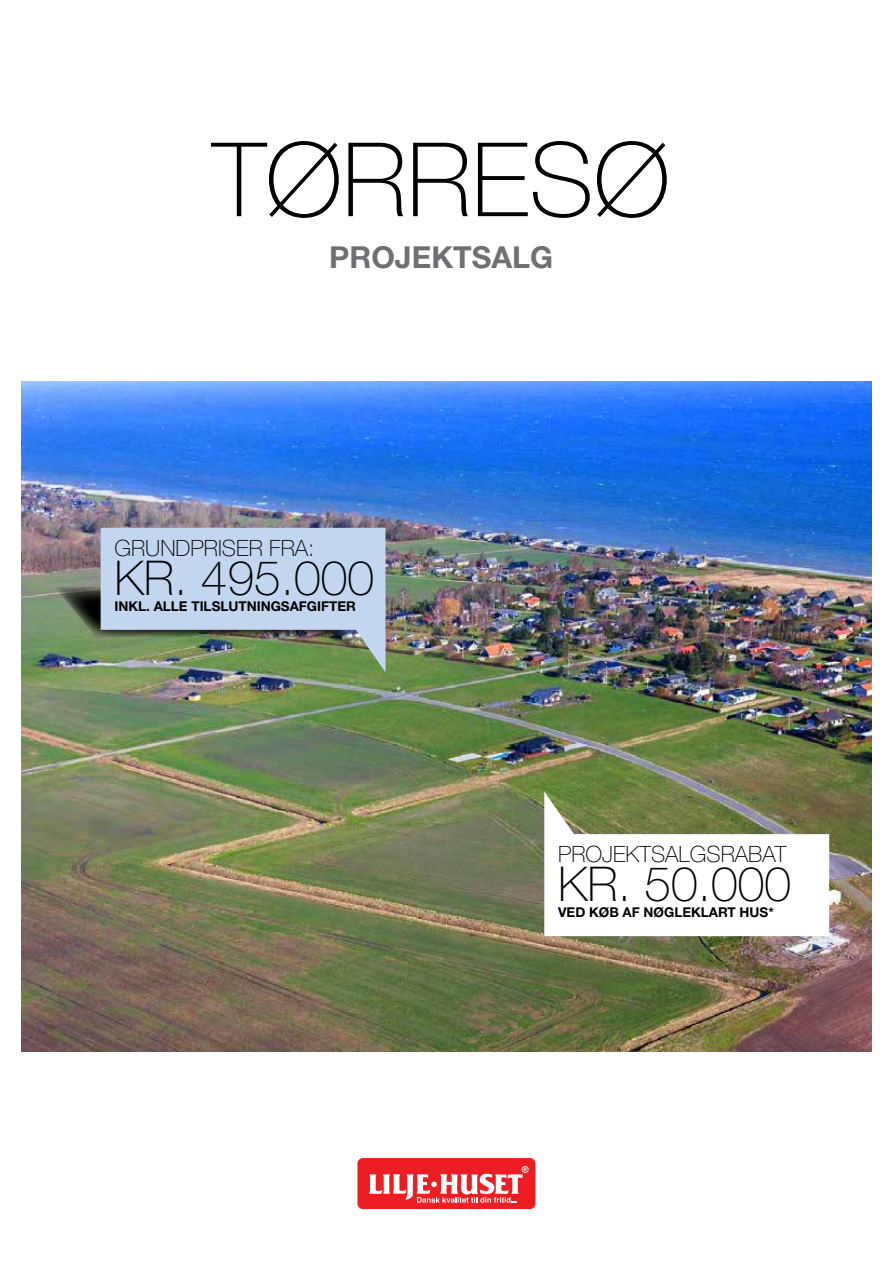
<style>
.page{position:relative;width:893px;height:1263px;background:#fff}
.page>*{position:absolute;margin:0;border:0;box-sizing:border-box;transform-origin:0 0}
.t1{font:100 102.75px "Helvetica Neue";color:#000}
.t2{font:100 48px "Helvetica Neue";color:#000}
.t3{font:700 30.3px "Helvetica Neue";color:#6f7073}
.t4{font:100 22.5px "Helvetica Neue";color:#000}
.t5{font:700 13.5px "Helvetica Neue";color:#000}
</style>
<div class="page">
<img style="left:21px;top:381px;width:851px;height:670px">
<div style="left:357px;top:1158px;width:178px;height:51px;background:#ed1d24;border-radius:5px"></div>
<svg style="left:369px;top:1166px;width:160px;height:37px"></svg>
<img style="left:54px;top:528px;width:332px;height:144px">
<svg style="left:544px;top:791px;width:285px;height:145px"></svg>
<h1 class="t1" style="left:212px;top:121px;width:459px">TØRRESØ</h1>
<h3 class="t3" style="left:329px;top:239px;width:225px">PROJEKTSALG</h3>
<h3 class="t4" style="left:114px;top:535px;width:202px">GRUNDPRISER FRA:</h3>
<h2 class="t2" style="left:114px;top:550px;width:261px">KR. 495.000</h2>
<p class="t5" style="left:114px;top:598px;width:243px">INKL. ALLE TILSLUTNINGSAFGIFTER</p>
<h3 class="t4" style="left:558px;top:841px;width:230px">PROJEKTSALGSRABAT</h3>
<h2 class="t2" style="left:558px;top:856px;width:235px">KR. 50.000</h2>
<p class="t5" style="left:558px;top:904px;width:217px">VED KØB AF NØGLEKLART HUS*</p>
</div>
